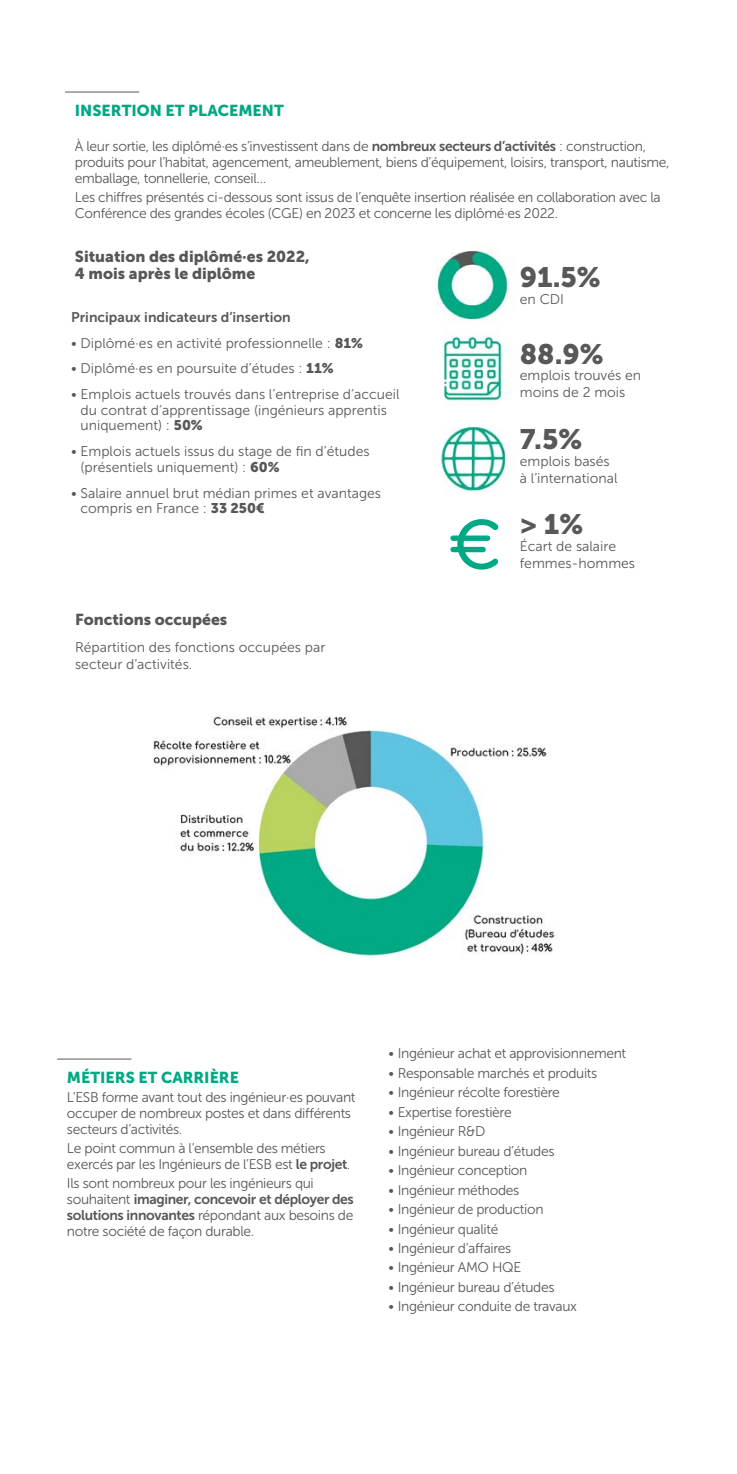
<style>
.page{position:relative;width:737px;height:1474px;background:#fff}
.page>*{position:absolute;margin:0;border:0;box-sizing:border-box;transform-origin:0 0}
.t1{font:700 63px "Comfortaa";color:#00a984}
.t2{font:28px "Museo Sans 900";color:#585856}
.t3{font:15.75px/17.5px "Museo Sans 900";color:#575756}
.t4{font:15.75px "Museo Sans 900";color:#00a984}
.t5{font:14px/15.8px "Museo Sans 300";letter-spacing:-.025em;color:#575756}
.t6{font:14px/15.8px "Museo Sans 300";color:#575756}
.t7{font:14px/16.8px "Museo Sans 300";color:#585856}
.t8{font:14px "Museo Sans 700";letter-spacing:-.025em;color:#575756}
.t9{font:14px "Museo Sans 700";color:#575756}
.s1{font-family:"Museo Sans 700"}
.s2{font-family:"Museo Sans 900"}
.s3{font-family:"Museo Sans 300"}
</style>
<div class="page">
<hr style="left:65px;top:92px;width:74px;height:1px;background:#575756">
<hr style="left:57px;top:1058px;width:74px;height:1px;background:#575756">
<img style="left:153px;top:716px;width:402px;height:241px">
<img style="left:437px;top:250px;width:71px;height:70px">
<img style="left:443px;top:333px;width:63px;height:69px">
<img style="left:437px;top:426px;width:70px;height:66px">
<p class="t4" style="left:75px;top:101px;width:210px">INSERTION ET PLACEMENT</p>
<p class="t5" style="left:75px;top:139px;width:596px">À leur sortie, les diplômé·es s’investissent dans de <span class="s1">nombreux secteurs d’activités</span> : construction, produits pour l’habitat, agencement, ameublement, biens d’équipement, loisirs, transport, nautisme, emballage, tonnellerie, conseil…</p>
<p class="t5" style="left:75px;top:190px;width:587px">Les chiffres présentés ci-dessous sont issus de l’enquête insertion réalisée en collaboration avec la<br>Conférence des grandes écoles (CGE) en 2023 et concerne les diplômé·es 2022.</p>
<p class="t3" style="left:75px;top:247px;width:236px">Situation des diplômé·es 2022,<br>4 mois après le diplôme</p>
<h2 class="t2" style="left:520px;top:261px;width:82px">91.5%</h2>
<p class="t7" style="left:520px;top:291px;width:46px">en CDI</p>
<h2 class="t2" style="left:520px;top:338px;width:85px">88.9%</h2>
<p class="t7" style="left:520px;top:367px;width:123px">emplois trouvés en moins de 2 mois</p>
<h2 class="t2" style="left:520px;top:423px;width:64px">7.5%</h2>
<p class="t7" style="left:520px;top:453px;width:99px">emplois basés à l’international</p>
<h2 class="t2" style="left:520px;top:509px;width:65px">&gt; 1%</h2>
<p class="t7" style="left:520px;top:538px;width:117px">Écart de salaire femmes-hommes</p>
<p class="t9" style="left:71px;top:309px;width:221px">Principaux indicateurs d’insertion</p>
<p class="t6" style="left:71px;top:335px;width:293px">• Diplômé·es en activité professionnelle : <span class="s2">81%</span></p>
<p class="t6" style="left:71px;top:360px;width:264px">• Diplômé·es en poursuite d’études : <span class="s2">11%</span></p>
<p class="t6" style="left:81px;top:386px;width:320px;text-indent:-9px">• Emplois actuels trouvés dans l’entreprise d’accueil du contrat d’apprentissage (ingénieurs apprentis uniquement) : <span class="s2">50%</span></p>
<p class="t6" style="left:81px;top:443px;width:291px;text-indent:-9px">• Emplois actuels issus du stage de fin d’études (présentiels uniquement) : <span class="s2">60%</span></p>
<p class="t6" style="left:81px;top:485px;width:302px;text-indent:-9px">• Salaire annuel brut médian primes et avantages compris en France : <span class="s2">33 250€</span></p>
<h1 class="t1" style="left:449px;top:488px;width:54px">€</h1>
<p class="t3" style="left:75px;top:610px;width:154px">Fonctions occupées</p>
<p class="t6" style="left:75px;top:638px;width:252px;line-height:17.3px">Répartition des fonctions occupées par secteur d’activités.</p>
<p class="t4" style="left:67px;top:1068px;width:173px">MÉTIERS ET CARRIÈRE</p>
<p class="t5" style="left:67px;top:1089px;width:290px">L’ESB forme avant tout des ingénieur·es pouvant occuper de nombreux postes et dans différents secteurs d’activités.</p>
<p class="t5" style="left:67px;top:1140px;width:285px">Le point commun à l’ensemble des métiers exercés par les Ingénieurs de l’ESB est <span class="s1">le projet</span>.</p>
<p class="t5" style="left:67px;top:1175px;width:248px">Ils sont nombreux pour les ingénieurs qui</p>
<p class="t8" style="left:67px;top:1191px;width:288px"><span class="s3">souhaitent</span> imaginer, concevoir et déployer des</p>
<p class="t5" style="left:67px;top:1207px;width:288px"><span class="s1">solutions innovantes</span> répondant aux besoins de notre société de façon durable.</p>
<p class="t5" style="left:388px;top:1045px;width:239px">• Ingénieur achat et approvisionnement</p>
<p class="t5" style="left:388px;top:1065px;width:210px">• Responsable marchés et produits</p>
<p class="t5" style="left:388px;top:1084px;width:173px">• Ingénieur récolte forestière</p>
<p class="t5" style="left:388px;top:1104px;width:125px">• Expertise forestière</p>
<p class="t5" style="left:388px;top:1123px;width:99px">• Ingénieur R&amp;D</p>
<p class="t5" style="left:388px;top:1142px;width:168px">• Ingénieur bureau d’études</p>
<p class="t5" style="left:388px;top:1162px;width:141px">• Ingénieur conception</p>
<p class="t5" style="left:388px;top:1181px;width:132px">• Ingénieur méthodes</p>
<p class="t5" style="left:388px;top:1201px;width:157px">• Ingénieur de production</p>
<p class="t5" style="left:388px;top:1220px;width:111px">• Ingénieur qualité</p>
<p class="t5" style="left:388px;top:1240px;width:124px">• Ingénieur d’affaires</p>
<p class="t5" style="left:388px;top:1259px;width:134px">• Ingénieur AMO HQE</p>
<p class="t5" style="left:388px;top:1279px;width:168px">• Ingénieur bureau d’études</p>
<p class="t5" style="left:388px;top:1298px;width:190px">• Ingénieur conduite de travaux</p>
</div>
